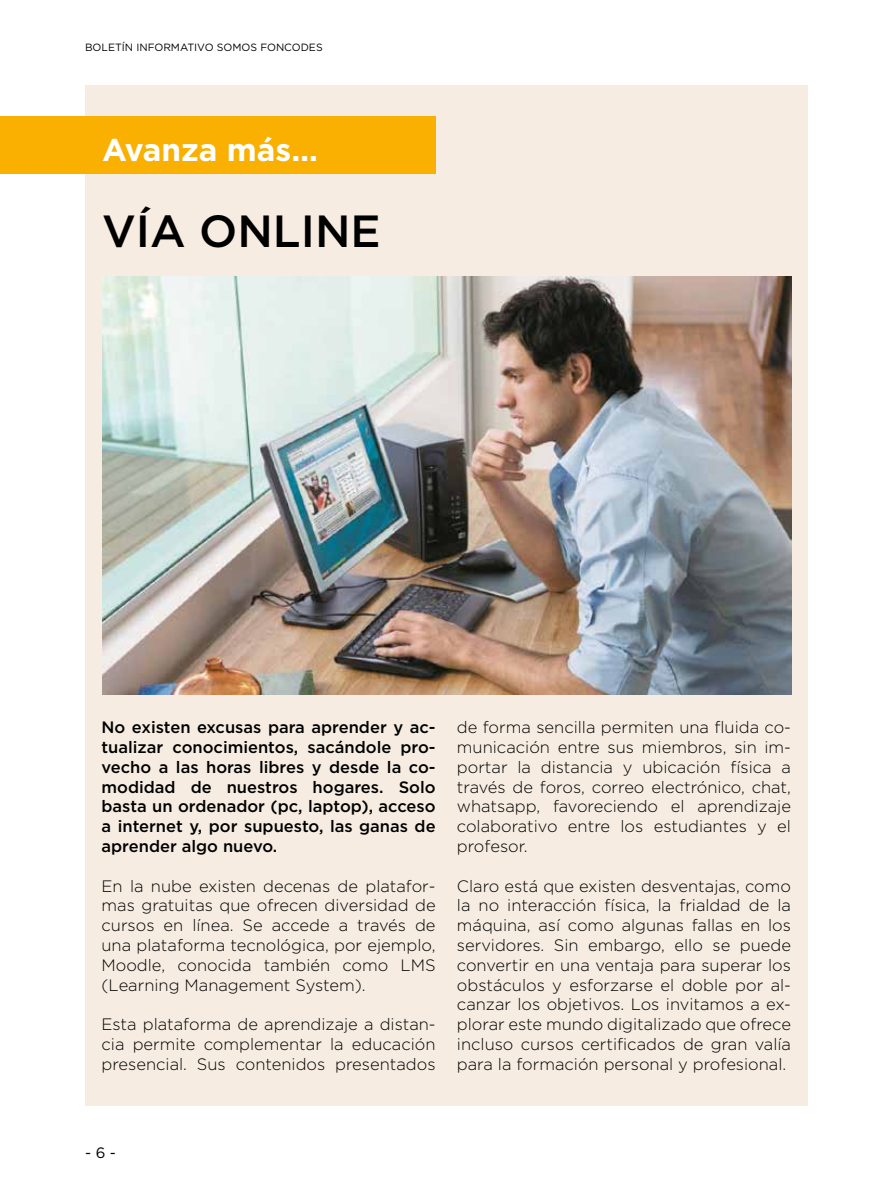
<style>
.page{position:relative;width:893px;height:1191px;background:#fff}
.page>*{position:absolute;margin:0;border:0;box-sizing:border-box;transform-origin:0 0}
.t1{font:500 45px "Gotham";color:#000}
.t2{font:700 31.5px "Gotham";color:#fff}
.t3{font:300 16.5px/19.8px "Gotham";color:#000;text-align:justify}
.t4{font:500 16.5px/19.8px "Gotham";color:#000;text-align:justify}
.t5{font:15px "Gotham";color:#000}
.t6{font:10.5px "Gotham";color:#000}
</style>
<div class="page">
<div style="left:85px;top:85px;width:723px;height:1021px;background:#f6ece1"></div>
<div style="left:0;top:116px;width:436px;height:58px;background:#f9b000"></div>
<img style="left:102px;top:277px;width:689px;height:417px">
<p class="t6" style="left:85px;top:41px;width:239px">BOLETÍN INFORMATIVO SOMOS FONCODES</p>
<h2 class="t2" style="left:102px;top:129px;width:217px">Avanza más…</h2>
<h1 class="t1" style="left:102px;top:202px;width:280px">VÍA ONLINE</h1>
<p class="t4" style="left:102px;top:717px;width:336px">No existen excusas para aprender y ac&shy;tualizar conocimientos, sacándole pro&shy;vecho a las horas libres y desde la co&shy;modidad de nuestros hogares. Solo basta un ordenador (pc, laptop), acceso a internet y, por supuesto, las ganas de aprender algo nuevo.</p>
<p class="t3" style="left:102px;top:875px;width:336px">En la nube existen decenas de platafor&shy;mas gratuitas que ofrecen diversidad de cursos en línea. Se accede a través de una plataforma tecnológica, por ejemplo, Moodle, conocida también como LMS (Learning Management System).</p>
<p class="t3" style="left:102px;top:1014px;width:336px">Esta plataforma de aprendizaje a distan&shy;cia permite complementar la educación presencial. Sus contenidos presentados</p>
<p class="t3" style="left:457px;top:717px;width:336px">de forma sencilla permiten una fluida co&shy;municación entre sus miembros, sin im&shy;portar la distancia y ubicación física a través de foros, correo electrónico, chat, whatsapp, favoreciendo el aprendizaje colaborativo entre los estudiantes y el profesor.</p>
<p class="t3" style="left:457px;top:875px;width:336px">Claro está que existen desventajas, como la no interacción física, la frialdad de la máquina, así como algunas fallas en los servidores. Sin embargo, ello se puede convertir en una ventaja para superar los obstáculos y esforzarse el doble por al&shy;canzar los objetivos. Los invitamos a ex&shy;plorar este mundo digitalizado que ofrece incluso cursos certificados de gran valía para la formación personal y profesional.</p>
<p class="t5" style="left:85px;top:1142px;width:32px">- 6 -</p>
</div>
